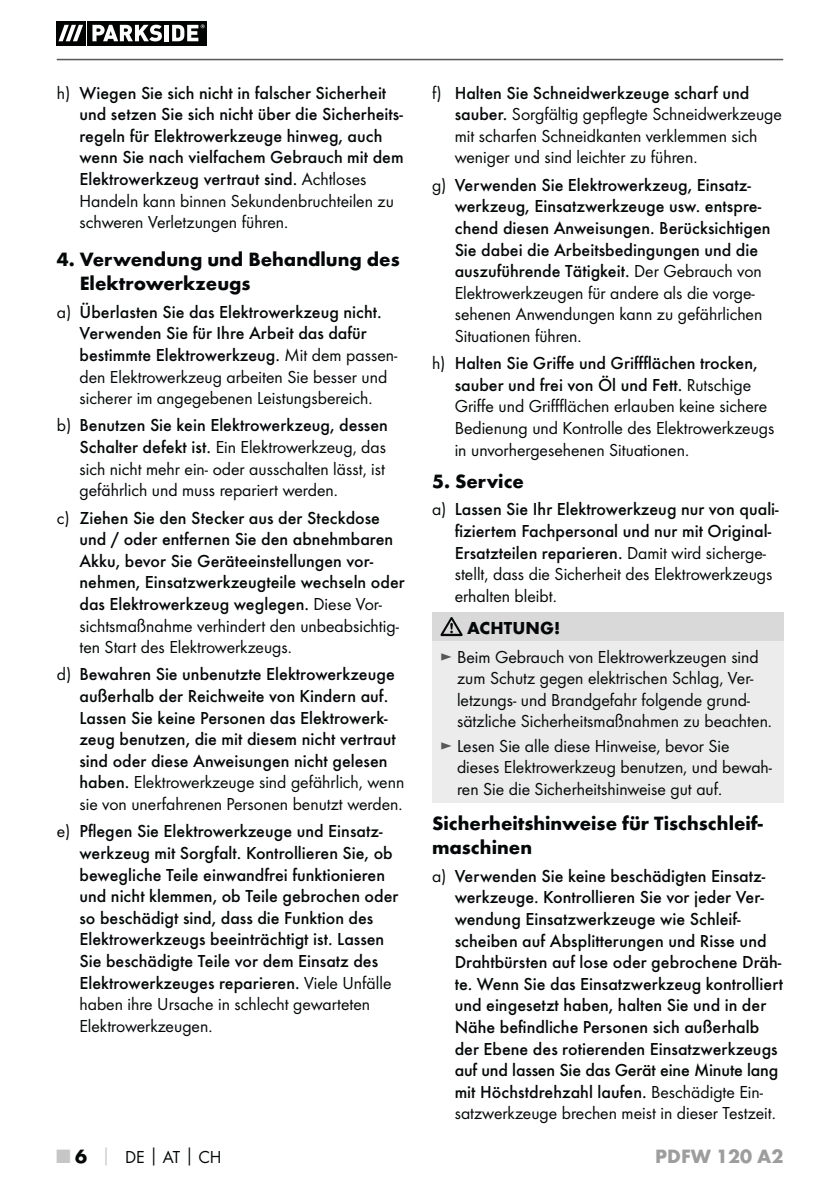
<style>
.page{position:relative;width:840px;height:1191px;background:#fff}
.page>*{position:absolute;margin:0;border:0;box-sizing:border-box;transform-origin:0 0}
.t1{font:700 20px/24px "Futura";color:#040809}
.t2{font:700 20px "Futura";color:#9d9d9d}
.t3{font:500 18px/21.6px "Futura";color:#040809}
.t4{font:18px/21.6px "Futura Boo";color:#040809}
.t5{font:700 18px "Futura";color:#040809}
.s1{font-family:"Futura Boo";font-weight:400}
.s2{font-family:"Futura";font-weight:500}
.s3{color:#575756}
.s4{font-family:"Futura";font-weight:700;font-size:20px;color:#c7c6c6}
.s5{font-family:"Futura";font-weight:700;font-size:20px}
.s6{font-family:"Futura";font-weight:700;color:#c7c6c6}
.s7{font-family:"Futura";font-weight:700}
</style>
<div class="page">
<hr style="left:57px;top:59px;width:725px;height:1px;background:#575756">
<svg style="left:85px;top:21px;width:122px;height:24px"></svg>
<div style="left:56px;top:21px;width:29px;height:24px;background:#010202"></div>
<div style="left:87px;top:21px;width:119px;height:24px;background:#010202"></div>
<svg style="left:58px;top:25px;width:25px;height:16px"></svg>
<svg style="left:92px;top:25px;width:70px;height:16px"></svg>
<hr style="left:164px;top:25px;width:4px;height:16px;background:#fff">
<svg style="left:172px;top:24px;width:32px;height:17px"></svg>
<div style="left:432px;top:612px;width:350px;height:29px;background:#d9d9d9"></div>
<div style="left:432px;top:641px;width:350px;height:162px;background:#edecec"></div>
<svg style="left:440px;top:617px;width:22px;height:19px"></svg>
<p class="t3" style="left:79px;top:83px;width:325px;text-indent:-23px"><span class="s1">h)</span> Wiegen Sie sich nicht in falscher Sicherheit und setzen Sie sich nicht über die Sicherheits&shy;regeln für Elektrowerkzeuge hinweg, auch wenn Sie nach vielfachem Gebrauch mit dem Elektrowerkzeug vertraut sind. <span class="s1">Achtloses</span></p>
<p class="t4" style="left:79px;top:191px;width:316px">Handeln kann binnen Sekundenbruchteilen zu schweren Verletzungen führen.</p>
<p class="t1" style="left:80px;top:249px;width:321px;text-indent:-23px">4. Verwendung und Behandlung des<br>Elektrowerkzeugs</p>
<p class="t3" style="left:79px;top:302px;width:319px;text-indent:-23px"><span class="s1">a)</span> Überlasten Sie das Elektrowerkzeug nicht.<br>Verwenden Sie für Ihre Arbeit das dafür bestimmte Elektrowerkzeug. <span class="s1">Mit dem passen-</span></p>
<p class="t4" style="left:79px;top:367px;width:309px">den Elektrowerkzeug arbeiten Sie besser und sicherer im angegebenen Leistungsbereich.</p>
<p class="t3" style="left:57px;top:415px;width:332px"><span class="s1">b)</span> Benutzen Sie kein Elektrowerkzeug, dessen</p>
<p class="t4" style="left:79px;top:437px;width:308px;text-align:justify"><span class="s2">Schalter defekt ist.</span> Ein Elektrowerkzeug, das sich nicht mehr ein- oder ausschalten lässt, ist gefährlich und muss repariert werden.</p>
<p class="t3" style="left:79px;top:508px;width:326px;text-indent:-23px"><span class="s1">c)</span> Ziehen Sie den Stecker aus der Steckdose und / oder entfernen Sie den abnehmbaren Akku, bevor Sie Geräteeinstellungen vor&shy;nehmen, Einsatzwerkzeugteile wechseln oder das Elektrowerkzeug weglegen. <span class="s1">Diese Vor-</span></p>
<p class="t4" style="left:79px;top:615px;width:321px">sichtsmaßnahme verhindert den unbeabsichtig&shy;ten Start des Elektrowerkzeugs.</p>
<p class="t3" style="left:79px;top:664px;width:318px;text-indent:-23px"><span class="s1">d)</span> Bewahren Sie unbenutzte Elektrowerkzeuge außerhalb der Reichweite von Kindern auf.<br>Lassen Sie keine Personen das Elektrowerk&shy;zeug benutzen, die mit diesem nicht vertraut sind oder diese Anweisungen nicht gelesen</p>
<p class="t4" style="left:79px;top:772px;width:326px"><span class="s2">haben.</span> Elektrowerkzeuge sind gefährlich, wenn sie von unerfahrenen Personen benutzt werden.</p>
<p class="t3" style="left:79px;top:821px;width:320px;text-indent:-23px"><span class="s1">e)</span> Pflegen Sie Elektrowerkzeuge und Einsatz&shy;werkzeug mit Sorgfalt. Kontrollieren Sie, ob bewegliche Teile einwandfrei funktionieren und nicht klemmen, ob Teile gebrochen oder so beschädigt sind, dass die Funktion des Elektrowerkzeugs beeinträchtigt ist. Lassen Sie beschädigte Teile vor dem Einsatz des Elektrowerkzeuges reparieren. <span class="s1">Viele Unfälle</span></p>
<p class="t4" style="left:79px;top:994px;width:292px">haben ihre Ursache in schlecht gewarteten<br>Elektrowerkzeugen.</p>
<p class="t3" style="left:432px;top:83px;width:319px"><span class="s1">f)</span> Halten Sie Schneidwerkzeuge scharf und</p>
<p class="t4" style="left:454px;top:104px;width:328px"><span class="s2">sauber.</span> Sorgfältig gepflegte Schneidwerkzeuge mit scharfen Schneidkanten verklemmen sich weniger und sind leichter zu führen.</p>
<p class="t3" style="left:454px;top:175px;width:317px;text-indent:-23px"><span class="s1">g)</span> Verwenden Sie Elektrowerkzeug, Einsatz&shy;werkzeug, Einsatzwerkzeuge usw. entspre&shy;chend diesen Anweisungen. Berücksichtigen Sie dabei die Arbeitsbedingungen und die auszuführende Tätigkeit. <span class="s1">Der Gebrauch von</span></p>
<p class="t4" style="left:454px;top:283px;width:309px">Elektrowerkzeugen für andere als die vorge&shy;sehenen Anwendungen kann zu gefährlichen<br>Situationen führen.</p>
<p class="t3" style="left:454px;top:353px;width:304px;text-indent:-23px"><span class="s1">h)</span> Halten Sie Griffe und Griffflächen trocken, sauber und frei von Öl und Fett. <span class="s1">Rutschige</span></p>
<p class="t4" style="left:454px;top:396px;width:321px">Griffe und Griffflächen erlauben keine sichere<br>Bedienung und Kontrolle des Elektrowerkzeugs in unvorhergesehenen Situationen.</p>
<p class="t1" style="left:432px;top:471px;width:93px">5. Service</p>
<p class="t3" style="left:454px;top:499px;width:325px;text-indent:-23px"><span class="s1">a)</span> Lassen Sie Ihr Elektrowerkzeug nur von quali&shy;fiziertem Fachpersonal und nur mit Original-<br>Ersatzteilen reparieren. <span class="s1">Damit wird sicherge-</span></p>
<p class="t4" style="left:454px;top:564px;width:319px">stellt, dass die Sicherheit des Elektrowerkzeugs erhalten bleibt.</p>
<p class="t5" style="left:467px;top:620px;width:94px">ACHTUNG!</p>
<p class="t4" style="left:457px;top:647px;width:316px;text-indent:-17px"><span class="s3">►</span> Beim Gebrauch von Elektrowerkzeugen sind zum Schutz gegen elektrischen Schlag, Ver&shy;letzungs- und Brandgefahr folgende grund&shy;sätzliche Sicherheitsmaßnahmen zu beachten.</p>
<p class="t4" style="left:457px;top:736px;width:316px;text-indent:-17px"><span class="s3">►</span> Lesen Sie alle diese Hinweise, bevor Sie dieses Elektrowerkzeug benutzen, und bewah&shy;ren Sie die Sicherheitshinweise gut auf.</p>
<p class="t1" style="left:432px;top:813px;width:332px">Sicherheitshinweise für Tischschleif&shy;maschinen</p>
<p class="t3" style="left:454px;top:866px;width:330px;text-indent:-23px"><span class="s1">a)</span> Verwenden Sie keine beschädigten Einsatz&shy;werkzeuge. Kontrollieren Sie vor jeder Ver&shy;wendung Einsatzwerkzeuge wie Schleif&shy;scheiben auf Absplitterungen und Risse und Drahtbürsten auf lose oder gebrochene Dräh&shy;te. Wenn Sie das Einsatzwerkzeug kontrolliert und eingesetzt haben, halten Sie und in der Nähe befindliche Personen sich außerhalb der Ebene des rotierenden Einsatzwerkzeugs auf und lassen Sie das Gerät eine Minute lang mit Höchstdrehzahl laufen. <span class="s1">Beschädigte Ein-</span></p>
<p class="t4" style="left:454px;top:1103px;width:322px">satzwerkzeuge brechen meist in dieser Testzeit.</p>
<p class="t4" style="left:57px;top:1146px;width:166px"><span class="s4">■</span> <span class="s5">6</span> <span class="s6">│</span> DE<span class="s7">│</span>AT<span class="s7">│</span>CH</p>
<p class="t2" style="left:655px;top:1148px;width:130px">PDFW 120 A2</p>
</div>
